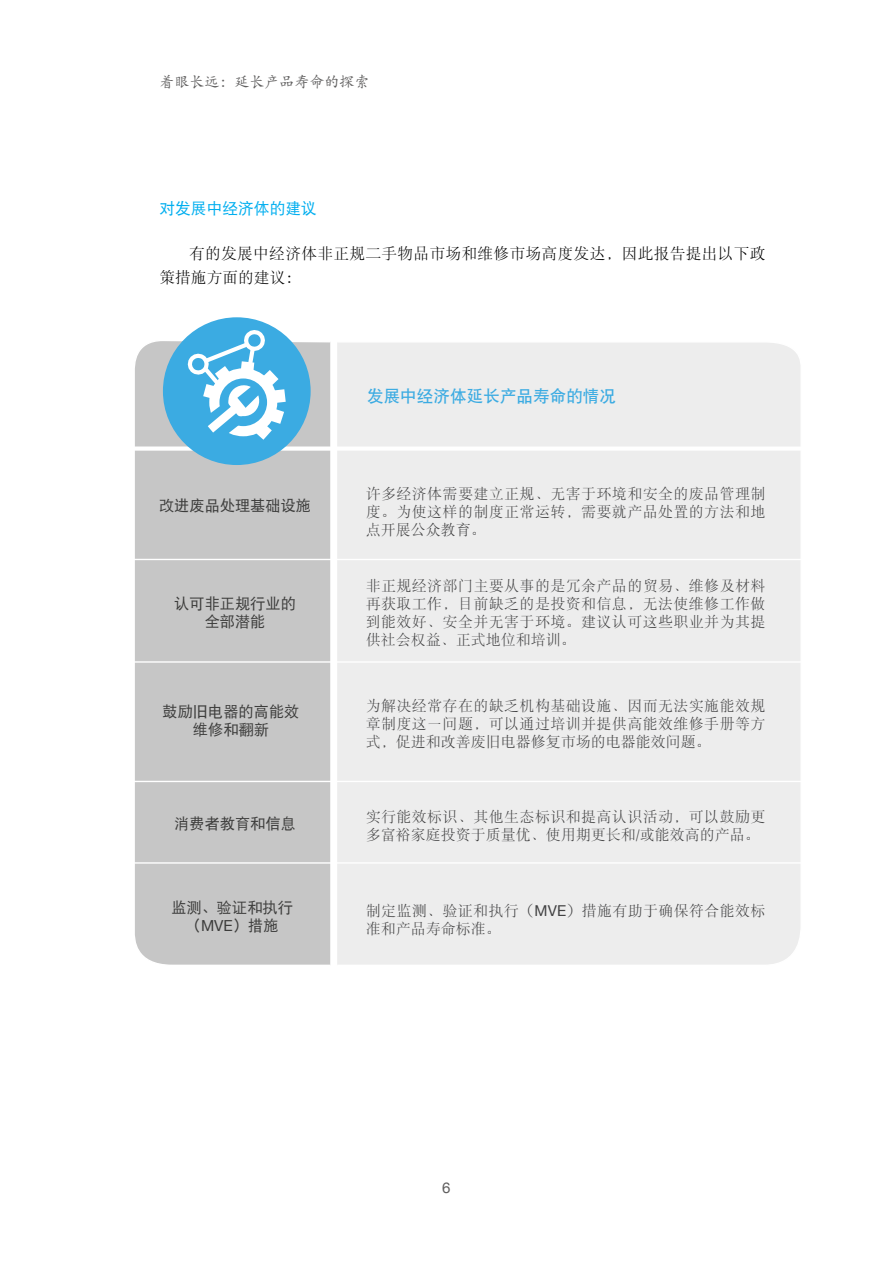
<style>
.page{position:relative;width:893px;height:1263px;background:#fff}
.page>*{position:absolute;margin:0;border:0;box-sizing:border-box;transform-origin:0 0}
.t1{font:16.65px "DFP Hei W7";color:#3babe2}
.t2{font:15.75px/24px "DFP Song W3";letter-spacing:.015em;color:#000}
.t3{font:15.75px "DFP Hei W5";color:#00aeef}
.t4{font:15.15px/18.3px "DFP Hei W5";color:#3c3c3b;text-align:center}
.t5{font:15px/18px "DFP Song W3";letter-spacing:.025em;color:#414142;text-align:justify}
.t6{font:15px "DFP Kai W5";color:#5f5e5e}
.t7{font:15px "Helvetica Neue";color:#5f5e5e}
.s1{font-family:"Helvetica Neue"}
</style>
<div class="page">
<div style="left:135px;top:340px;width:196px;height:625px;background:#c6c6c6"></div>
<div style="left:337px;top:343px;width:463px;height:622px;background:#ededed"></div>
<hr style="left:125px;top:559px;width:712px;height:1px;background:#fff">
<div style="left:124px;top:446px;width:713px;height:5px;background:#fff"></div>
<hr style="left:125px;top:661px;width:712px;height:2px;background:#fff">
<hr style="left:125px;top:781px;width:712px;height:1px;background:#fff">
<div style="left:163px;top:317px;width:148px;height:148px;background:#3babe2;border-radius:50%"></div>
<svg style="left:184px;top:326px;width:102px;height:114px"></svg>
<hr style="left:134px;top:862px;width:712px;height:2px;background:#fff">
<p class="t6" style="left:159px;top:73px;width:211px">着眼长远：延长产品寿命的探索</p>
<p class="t3" style="left:159px;top:200px;width:159px">对发展中经济体的建议</p>
<p class="t2" style="left:159px;top:241px;width:608px;text-indent:30px">有的发展中经济体非正规二手物品市场和维修市场高度发达，因此报告提出以下政策措施方面的建议：</p>
<p class="t4" style="left:159px;top:496px;width:154px">改进废品处理基础设施</p>
<p class="t4" style="left:174px;top:594px;width:123px">认可非正规行业的全部潜能</p>
<p class="t4" style="left:163px;top:702px;width:138px">鼓励旧电器的高能效维修和翻新</p>
<p class="t4" style="left:174px;top:814px;width:123px">消费者教育和信息</p>
<p class="t4" style="left:171px;top:898px;width:123px">监测、验证和执行（<span class="s1">MVE</span>）措施</p>
<p class="t1" style="left:367px;top:387px;width:250px">发展中经济体延长产品寿命的情况</p>
<p class="t5" style="left:366px;top:485px;width:401px">许多经济体需要建立正规、无害于环境和安全的废品管理制度。为使这样的制度正常运转，需要就产品处置的方法和地点开展公众教育。</p>
<p class="t5" style="left:366px;top:576px;width:401px">非正规经济部门主要从事的是冗余产品的贸易、维修及材料再获取工作，目前缺乏的是投资和信息，无法使维修工作做到能效好、安全并无害于环境。建议认可这些职业并为其提供社会权益、正式地位和培训。</p>
<p class="t5" style="left:366px;top:696px;width:401px">为解决经常存在的缺乏机构基础设施、因而无法实施能效规章制度这一问题，可以通过培训并提供高能效维修手册等方式，促进和改善废旧电器修复市场的电器能效问题。</p>
<p class="t5" style="left:366px;top:807px;width:401px">实行能效标识、其他生态标识和提高认识活动，可以鼓励更多富裕家庭投资于质量优、使用期更长和/或能效高的产品。</p>
<p class="t5" style="left:366px;top:901px;width:401px">制定监测、验证和执行（<span class="s1">MVE</span>）措施有助于确保符合能效标准和产品寿命标准。</p>
<p class="t7" style="left:442px;top:1178px;width:10px">6</p>
</div>
